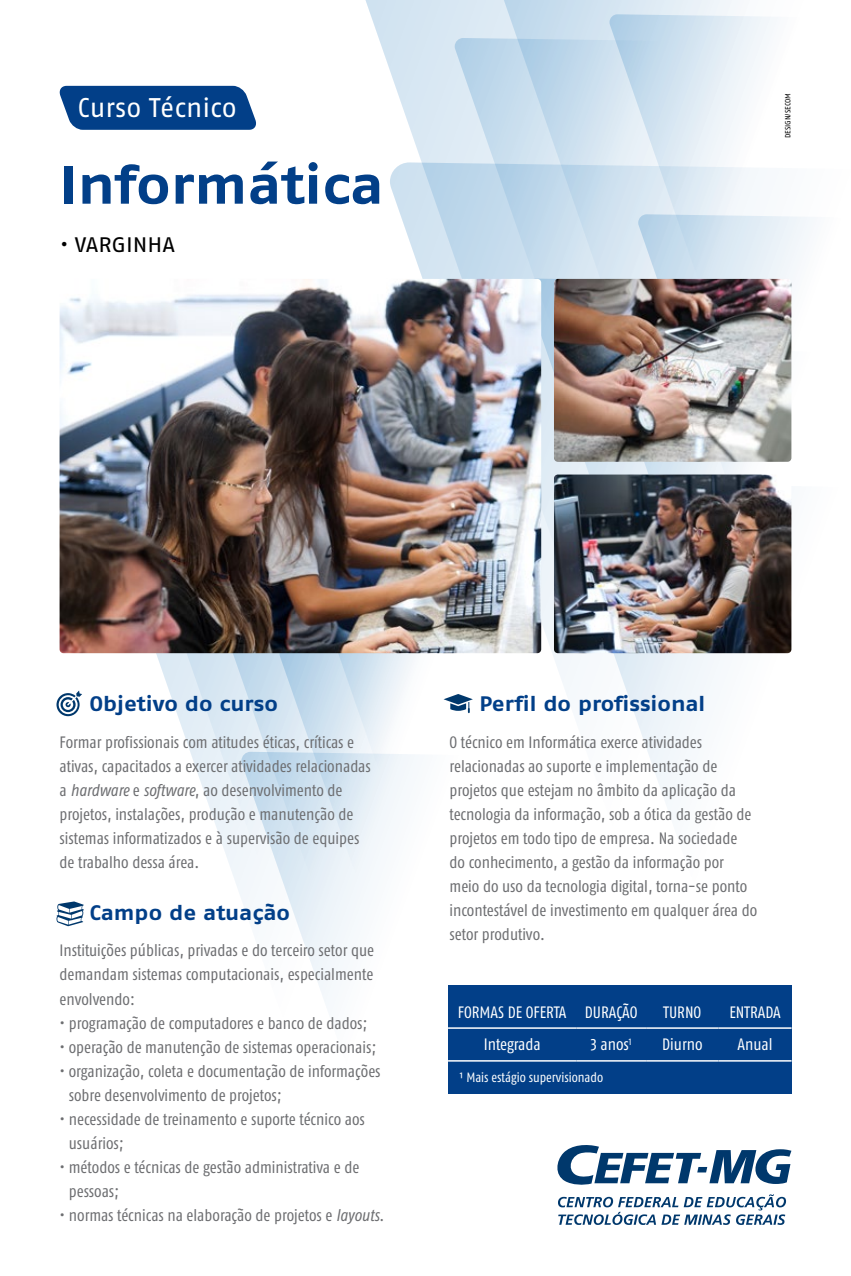
<style>
.page{position:relative;width:851px;height:1276px;background:#fff}
.page>*{position:absolute;margin:0;border:0;box-sizing:border-box;transform-origin:0 0}
.t1{font:700 54px "Fago Ex Lf";color:#023f88}
.t2{font:27px "Fago No Lf";color:#fff}
.t3{font:700 21px "Fago Ex Lf";color:#023f88}
.t4{font:21px "Fago Ex Lf";color:#000}
.t5{font:16.5px/24px "Fago Co Lf";color:#6d6e71}
.t6{font:16.5px "Fago Co Lf";color:#fff}
.t7{font:13.5px "Fago Co Lf";color:#fff}
.t8{font:7.5px "Fago No Lf";color:#000}
.s1{font-style:italic}
</style>
<div class="page">
<svg style="left:241px;top:881px;width:128px;height:121px"></svg>
<svg style="left:365px;top:0;width:138px;height:162px"></svg>
<svg style="left:390px;top:162px;width:169px;height:509px"></svg>
<svg style="left:559px;top:649px;width:233px;height:156px"></svg>
<svg style="left:503px;top:0;width:235px;height:38px;background:#d2e3f0"></svg>
<svg style="left:454px;top:38px;width:155px;height:241px;background:#c5dbec"></svg>
<svg style="left:609px;top:14px;width:165px;height:265px"></svg>
<svg style="left:541px;top:279px;width:251px;height:370px;background:#d9e7f2"></svg>
<svg style="left:638px;top:214px;width:176px;height:298px"></svg>
<img style="left:60px;top:279px;width:481px;height:374px">
<img style="left:554px;top:279px;width:237px;height:183px">
<img style="left:554px;top:474px;width:237px;height:179px">
<svg style="left:56px;top:690px;width:26px;height:26px"></svg>
<img style="left:161px;top:416px;width:329px;height:461px">
<svg style="left:59px;top:86px;width:197px;height:44px;background:#134c90"></svg>
<svg style="left:56px;top:901px;width:28px;height:25px"></svg>
<div style="left:448px;top:985px;width:343px;height:109px;background:#023f88"></div>
<hr style="left:448px;top:1027px;width:128px;height:2px;background:#fff">
<hr style="left:576px;top:1027px;width:70px;height:2px;background:#fff">
<hr style="left:646px;top:1027px;width:72px;height:2px;background:#fff">
<hr style="left:718px;top:1027px;width:73px;height:2px;background:#fff">
<hr style="left:448px;top:1060px;width:128px;height:1px;background:#fff">
<hr style="left:576px;top:1060px;width:70px;height:1px;background:#fff">
<hr style="left:646px;top:1060px;width:72px;height:1px;background:#fff">
<hr style="left:718px;top:1060px;width:73px;height:1px;background:#fff">
<svg style="left:557px;top:1145px;width:234px;height:40px"></svg>
<svg style="left:558px;top:1194px;width:228px;height:31px"></svg>
<h2 class="t2" style="left:78px;top:92px;width:161px">Curso Técnico</h2>
<h1 class="t1" style="left:60px;top:153px;width:325px">Informática</h1>
<p class="t4" style="left:60px;top:232px;width:117px">• VARGINHA</p>
<p class="t8" style="left:783px;top:138px;width:47px;rotate:-90deg">DESIGN/SECOM</p>
<p class="t3" style="left:89px;top:691px;width:190px">Objetivo do curso</p>
<p class="t5" style="left:60px;top:730px;width:313px">Formar profissionais com atitudes éticas, críticas e ativas, capacitados a exercer atividades relacionadas a <span class="s1">hardware</span> e <span class="s1">software</span>, ao desenvolvimento de projetos, instalações, produção e manutenção de sistemas informatizados e à supervisão de equipes de trabalho dessa área.</p>
<p class="t3" style="left:89px;top:900px;width:202px">Campo de atuação</p>
<p class="t5" style="left:60px;top:938px;width:316px;text-align:justify">Instituições públicas, privadas e do terceiro setor que demandam sistemas computacionais, especialmente envolvendo:</p>
<p class="t5" style="left:60px;top:1010px;width:309px">• programação de computadores e banco de dados;</p>
<p class="t5" style="left:60px;top:1034px;width:318px">• operação de manutenção de sistemas operacionais;</p>
<p class="t5" style="left:69px;top:1058px;width:313px;text-indent:-9px">• organização, coleta e documentação de informações sobre desenvolvimento de projetos;</p>
<p class="t5" style="left:69px;top:1106px;width:297px;text-indent:-9px">• necessidade de treinamento e suporte técnico aos usuários;</p>
<p class="t5" style="left:69px;top:1154px;width:292px;text-indent:-9px">• métodos e técnicas de gestão administrativa e de pessoas;</p>
<p class="t5" style="left:60px;top:1202px;width:326px">• normas técnicas na elaboração de projetos e <span class="s1">layouts</span>.</p>
<p class="t3" style="left:479px;top:691px;width:227px">Perfil do profissional</p>
<p class="t5" style="left:449px;top:730px;width:309px">O técnico em Informática exerce atividades relacionadas ao suporte e implementação de projetos que estejam no âmbito da aplicação da tecnologia da informação, sob a ótica da gestão de projetos em todo tipo de empresa. Na sociedade<br>do conhecimento, a gestão da informação por meio do uso da tecnologia digital, torna-se ponto incontestável de investimento em qualquer área do setor produtivo.</p>
<p class="t6" style="left:458px;top:1002px;width:181px">FORMAS DE OFERTA DURAÇÃO</p>
<p class="t6" style="left:663px;top:1002px;width:40px">TURNO</p>
<p class="t6" style="left:729px;top:1002px;width:53px">ENTRADA</p>
<p class="t6" style="left:483px;top:1035px;width:58px">Integrada</p>
<p class="t6" style="left:590px;top:1035px;width:42px">3 anos<sup>1</sup></p>
<p class="t6" style="left:662px;top:1035px;width:42px">Diurno</p>
<p class="t6" style="left:737px;top:1035px;width:37px">Anual</p>
<p class="t7" style="left:459px;top:1069px;width:145px">¹ Mais estágio supervisionado</p>
</div>
